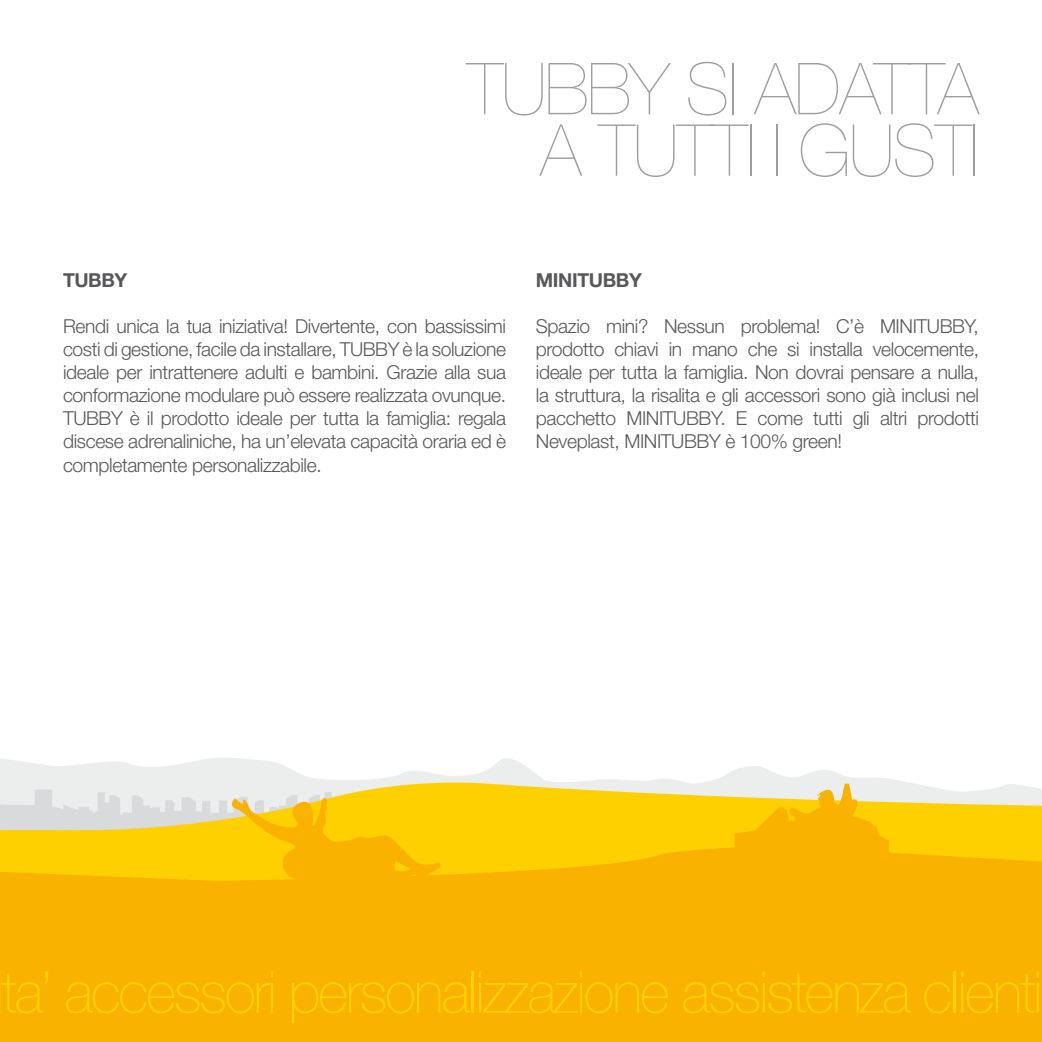
<style>
.page{position:relative;width:1042px;height:1042px;background:#fff}
.page>*{position:absolute;margin:0;border:0;box-sizing:border-box;transform-origin:0 0}
.t1{font:200 71.75px "Helvetica Neue LT Std";color:#9c9e9f}
.t2{font:100 57.75px "Helvetica Neue LT Std";letter-spacing:-.04em;color:#ffd000}
.t3{font:300 19.25px/23.1px "Helvetica Neue LT Std";letter-spacing:-.02em;color:#58585a;text-align:justify}
.t4{font:700 19.25px "Helvetica Neue LT Std";letter-spacing:-.02em;color:#58585a}
</style>
<div class="page">
<svg style="left:0;top:758px;width:903px;height:24px"></svg>
<svg style="left:441px;top:782px;width:601px;height:56px;background:#fbd735"></svg>
<svg style="left:0;top:838px;width:1042px;height:122px;background:#f9b500"></svg>
<div style="left:0;top:960px;width:1042px;height:82px;background:#f9b200"></div>
<svg style="left:734px;top:781px;width:155px;height:88px;background:#f7c22d"></svg>
<svg style="left:0;top:782px;width:441px;height:120px;background:#f5cb3b"></svg>
<h1 class="t1" style="left:467px;top:47px;width:43px">TUBBY</h1>
<h1 class="t1" style="left:686px;top:47px;width:108px">SI ADATTA</h1>
<h1 class="t1" style="left:540px;top:109px;width:91px">ATUTTI</h1>
<h1 class="t1" style="left:772px;top:109px;width:63px">I GUSTI</h1>
<p class="t4" style="left:63px;top:268px;width:66px">TUBBY</p>
<p class="t3" style="left:63px;top:314px;width:445px">Rendi unica la tua iniziativa! Divertente, con bassissimi costi di gestione, facile da installare, TUBBY è la soluzione ideale per intrattenere adulti e bambini. Grazie alla sua conformazione modulare può essere realizzata ovunque.<br>TUBBY è il prodotto ideale per tutta la famiglia: regala discese adrenaliniche, ha un’elevata capacità oraria ed è completamente personalizzabile.</p>
<p class="t4" style="left:536px;top:268px;width:107px">MINITUBBY</p>
<p class="t3" style="left:536px;top:314px;width:445px">Spazio mini? Nessun problema! C’è MINITUBBY, prodotto chiavi in mano che si installa velocemente, ideale per tutta la famiglia. Non dovrai pensare a nulla, la struttura, la risalita e gli accessori sono già inclusi nel pacchetto MINITUBBY. E come tutti gli altri prodotti Neveplast, MINITUBBY è 100% green!</p>
<h2 class="t2" style="left:2px;top:959px;width:1042px">ta’ accessori personalizzazione assistenza clienti</h2>
</div>
